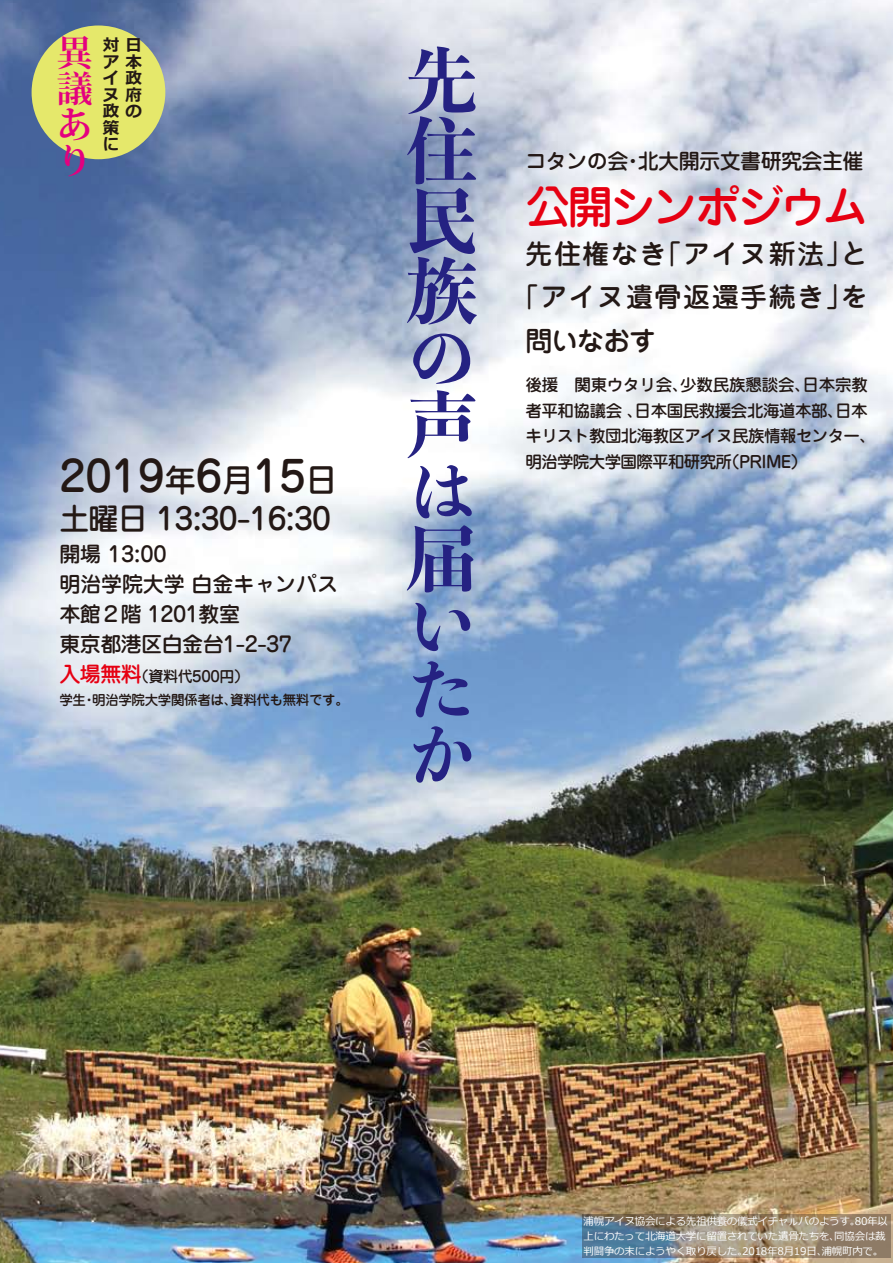
<style>
.page{position:relative;width:893px;height:1263px;background:#fff}
.page>*{position:absolute;margin:0;border:0;box-sizing:border-box;transform-origin:0 0}
.t1{font:800 72px/70.2px "Toppan Bunkyu Midashi Mincho Std N";color:#252282;text-align:justify}
.t2{font:800 66px/64.3px "Toppan Bunkyu Midashi Mincho Std N";color:#252282;text-align:justify}
.t3{font:800 64.5px "Toppan Bunkyu Midashi Mincho Std N";color:#252282}
.t4{font:500 45px "Jun 34 Pro";letter-spacing:-.055em;color:#e60012}
.t5{font:500 42px "Jun 34 Pro";letter-spacing:-.005em;color:#231815}
.t6{font:700 36px/36px "Koz Min Pro";color:#e4007f;text-align:justify}
.t7{font:500 30px "Jun 34 Pro";letter-spacing:-.025em;color:#231815}
.t8{font:500 27px "Jun 34 Pro";letter-spacing:.055em;color:#231815}
.t9{font:500 21px/30px "Jun 34 Pro";letter-spacing:-.025em;color:#231815}
.t10{font:500 16.5px/25.5px "Jun 34 Pro";letter-spacing:-.035em;color:#231815}
.t11{font:700 16.5px/16.5px "Meiryo";color:#231815;text-align:right}
.t12{font:500 15px "Jun 34 Pro";letter-spacing:-.025em;color:#231815}
.t13{font:500 13.5px "Jun 34 Pro";letter-spacing:-.025em;color:#231815}
.t14{font:10.5px/15px "Meiryo";letter-spacing:-.025em;color:#fff}
.s1{font-size:31.5px}
.s2{font-size:21px;color:#e60012}
</style>
<div class="page">
<img style="left:0;top:0;width:893px;height:1263px">
<div style="left:32px;top:26px;width:133px;height:133px;background:#e5e86b;border-radius:50%"></div>
<svg style="left:582px;top:1214px;width:308px;height:44px;background:#878378"></svg>
<h3 class="t6" style="left:57px;top:33px;width:37px">異議あり</h3>
<h3 class="t11" style="left:103px;top:38px;width:40px">対日ア本政<br>ヌ府政の</h3>
<h3 class="t11" style="left:103px;top:71px;width:17px">イ</h3>
<h3 class="t11" style="left:103px;top:120px;width:18px;text-align:left">策に</h3>
<h3 class="t5" style="left:59px;top:442px;width:279px">2019<span class="s1">年</span>6<span class="s1">月</span>15<span class="s1">日</span></h3>
<h3 class="t7" style="left:59px;top:495px;width:273px">土曜日 13:30-16:30</h3>
<h3 class="t9" style="left:59px;top:536px;width:280px">開場 13:00<br>明治学院大学 白金キャンパス本館２階 1201教室<br>東京都港区白金台1-2-37</h3>
<h3 class="t12" style="left:59px;top:664px;width:191px"><span class="s2">入場無料</span>（資料代500円）</h3>
<p class="t13" style="left:59px;top:689px;width:291px">学生・明治学院大学関係者は、資料代も無料です。</p>
<h1 class="t1" style="left:406px;top:42px;width:72px">先住民族</h1>
<h3 class="t3" style="left:410px;top:308px;width:62px">の</h3>
<h1 class="t1" style="left:406px;top:386px;width:71px">声</h1>
<h2 class="t2" style="left:409px;top:456px;width:64px">は</h2>
<h1 class="t1" style="left:406px;top:521px;width:69px">届</h1>
<h2 class="t2" style="left:409px;top:591px;width:64px">いたか</h2>
<h3 class="t9" style="left:525px;top:143px;width:340px">コタンの会・北大開示文書研究会主催</h3>
<h3 class="t4" style="left:525px;top:171px;width:344px">公開シンポジウム</h3>
<h3 class="t8" style="left:525px;top:232px;width:344px">先住権なき「アイヌ新法」と</h3>
<h3 class="t8" style="left:512px;top:276px;width:357px">「アイヌ遺骨返還手続き」を</h3>
<h3 class="t8" style="left:525px;top:319px;width:132px">問いなおす</h3>
<h3 class="t10" style="left:525px;top:370px;width:352px">後援　関東ウタリ会、少数民族懇談会、日本宗教者平和協議会 、日本国民救援会北海道本部、日本キリスト教団北海教区アイヌ民族情報センター、明治学院大学国際平和研究所（PRIME）</h3>
<p class="t14" style="left:584px;top:1214px;width:306px">浦幌アイヌ協会による先祖供養の儀式イチャㇽパのようす。80年以上にわたって北海道大学に留置されていた遺骨たちを、同協会は裁判闘争の末にようやく取り戻した。2018年8月19日、浦幌町内で。</p>
</div>
